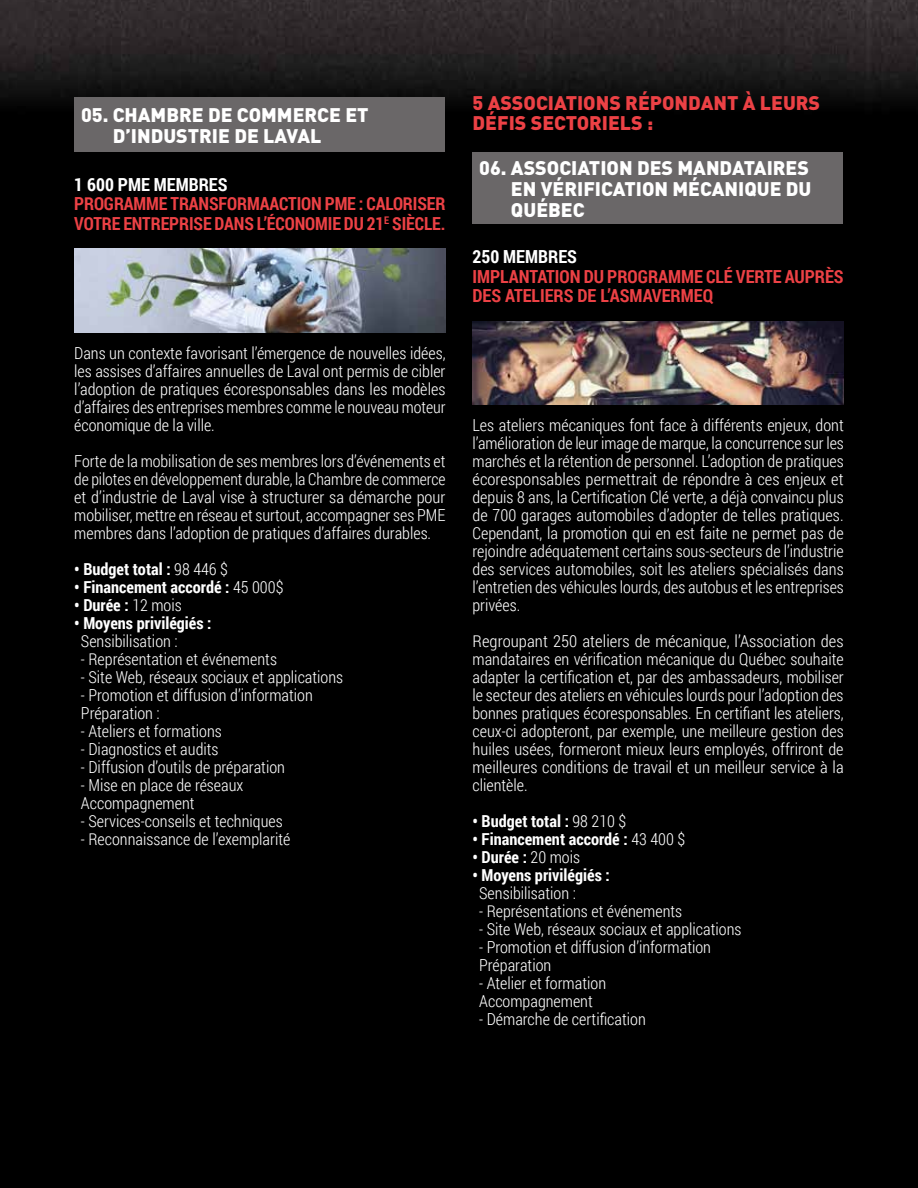
<style>
.page{position:relative;width:918px;height:1188px;background:#fff}
.page>*{position:absolute;margin:0;border:0;box-sizing:border-box;transform-origin:0 0}
.t1{font:900 19.5px/21px "DIN";color:#fff}
.t2{font:900 19.5px/19.5px "DIN";color:#ec4145}
.t3{font:700 18px/19.5px "Roboto Condensed";letter-spacing:-.005em;color:#ec4145}
.t4{font:700 18px "Roboto Condensed";color:#fff}
.t5{font:300 16.5px/18px "Roboto Condensed";color:#fff;text-align:justify}
.t6{font:700 16.5px "Roboto Condensed";color:#fff}
.s1{font-weight:300}
</style>
<div class="page">
<img style="left:0;top:0;width:918px;height:1188px">
<div style="left:74px;top:97px;width:371px;height:55px;background:#6a6768"></div>
<img style="left:74px;top:249px;width:372px;height:83px">
<div style="left:472px;top:152px;width:371px;height:72px;background:#6a6768"></div>
<img style="left:472px;top:321px;width:372px;height:84px">
<p class="t1" style="left:113px;top:103px;width:257px;text-indent:-32px">05. CHAMBRE DE COMMERCE ET<br>D’INDUSTRIE DE LAVAL</p>
<p class="t4" style="left:74px;top:171px;width:155px">1 600 PME MEMBRES</p>
<p class="t3" style="left:74px;top:193px;width:373px">PROGRAMME TRANSFORMAACTION PME : CALORISER<br>VOTRE ENTREPRISE DANS L’ÉCONOMIE DU 21<sup>E</sup> SIÈCLE.</p>
<p class="t5" style="left:74px;top:343px;width:373px">Dans un contexte favorisant l’émergence de nouvelles idées, les assises d’affaires annuelles de Laval ont permis de cibler l’adoption de pratiques écoresponsables dans les modèles d’affaires des entreprises membres comme le nouveau moteur économique de la ville.</p>
<p class="t5" style="left:74px;top:451px;width:373px">Forte de la mobilisation de ses membres lors d’événements et de pilotes en développement durable, la Chambre de commerce et d’industrie de Laval vise à structurer sa démarche pour mobiliser, mettre en réseau et surtout, accompagner ses PME membres dans l’adoption de pratiques d’affaires durables.</p>
<p class="t6" style="left:74px;top:557px;width:155px">• Budget total : <span class="s1">98 446 $</span></p>
<p class="t6" style="left:74px;top:575px;width:211px">• Financement accordé : <span class="s1">45 000$</span></p>
<p class="t6" style="left:74px;top:593px;width:109px">• Durée : <span class="s1">12 mois</span></p>
<p class="t6" style="left:74px;top:611px;width:139px">• Moyens privilégiés :</p>
<p class="t5" style="left:81px;top:631px;width:98px">Sensibilisation :</p>
<p class="t5" style="left:81px;top:649px;width:197px">- Représentation et événements</p>
<p class="t5" style="left:81px;top:667px;width:264px">- Site Web, réseaux sociaux et applications</p>
<p class="t5" style="left:81px;top:685px;width:233px">- Promotion et diffusion d’information<br>Préparation :</p>
<p class="t5" style="left:81px;top:721px;width:142px">- Ateliers et formations</p>
<p class="t5" style="left:81px;top:739px;width:139px">- Diagnostics et audits</p>
<p class="t5" style="left:81px;top:757px;width:206px">- Diffusion d’outils de préparation</p>
<p class="t5" style="left:81px;top:775px;width:164px">- Mise en place de réseaux<br>Accompagnement</p>
<p class="t5" style="left:81px;top:811px;width:203px">- Services-conseils et techniques</p>
<p class="t5" style="left:81px;top:829px;width:211px">- Reconnaissance de l’exemplarité</p>
<p class="t2" style="left:472px;top:92px;width:349px">5 ASSOCIATIONS RÉPONDANT À LEURS<br>DÉFIS SECTORIELS :</p>
<p class="t1" style="left:511px;top:157px;width:302px;text-indent:-32px">06. ASSOCIATION DES MANDATAIRES<br>EN VÉRIFICATION MÉCANIQUE DU<br>QUÉBEC</p>
<p class="t4" style="left:472px;top:244px;width:106px">250 MEMBRES</p>
<p class="t3" style="left:472px;top:266px;width:373px">IMPLANTATION DU PROGRAMME CLÉ VERTE AUPRÈS<br>DES ATELIERS DE L’ASMAVERMEQ</p>
<p class="t5" style="left:472px;top:416px;width:373px">Les ateliers mécaniques font face à différents enjeux, dont l’amélioration de leur image de marque, la concurrence sur les marchés et la rétention de personnel. L’adoption de pratiques écoresponsables permettrait de répondre à ces enjeux et depuis 8 ans, la Certification Clé verte, a déjà convaincu plus de 700 garages automobiles d’adopter de telles pratiques.<br>Cependant, la promotion qui en est faite ne permet pas de rejoindre adéquatement certains sous-secteurs de l’industrie des services automobiles, soit les ateliers spécialisés dans l’entretien des véhicules lourds, des autobus et les entreprises privées.</p>
<p class="t5" style="left:472px;top:632px;width:373px">Regroupant 250 ateliers de mécanique, l’Association des mandataires en vérification mécanique du Québec souhaite adapter la certification et, par des ambassadeurs, mobiliser le secteur des ateliers en véhicules lourds pour l’adoption des bonnes pratiques écoresponsables. En certifiant les ateliers, ceux-ci adopteront, par exemple, une meilleure gestion des huiles usées, formeront mieux leurs employés, offriront de meilleures conditions de travail et un meilleur service à la clientèle.</p>
<p class="t6" style="left:472px;top:810px;width:155px">• Budget total : <span class="s1">98 210 $</span></p>
<p class="t6" style="left:472px;top:828px;width:214px">• Financement accordé : <span class="s1">43 400 $</span></p>
<p class="t6" style="left:472px;top:846px;width:109px">• Durée : <span class="s1">20 mois</span></p>
<p class="t6" style="left:472px;top:864px;width:139px">• Moyens privilégiés :</p>
<p class="t5" style="left:479px;top:884px;width:98px">Sensibilisation :</p>
<p class="t5" style="left:479px;top:902px;width:204px">- Représentations et événements</p>
<p class="t5" style="left:479px;top:920px;width:264px">- Site Web, réseaux sociaux et applications</p>
<p class="t5" style="left:479px;top:938px;width:233px">- Promotion et diffusion d’information<br>Préparation</p>
<p class="t5" style="left:479px;top:974px;width:128px">- Atelier et formation<br>Accompagnement</p>
<p class="t5" style="left:479px;top:1010px;width:168px">- Démarche de certification</p>
</div>
